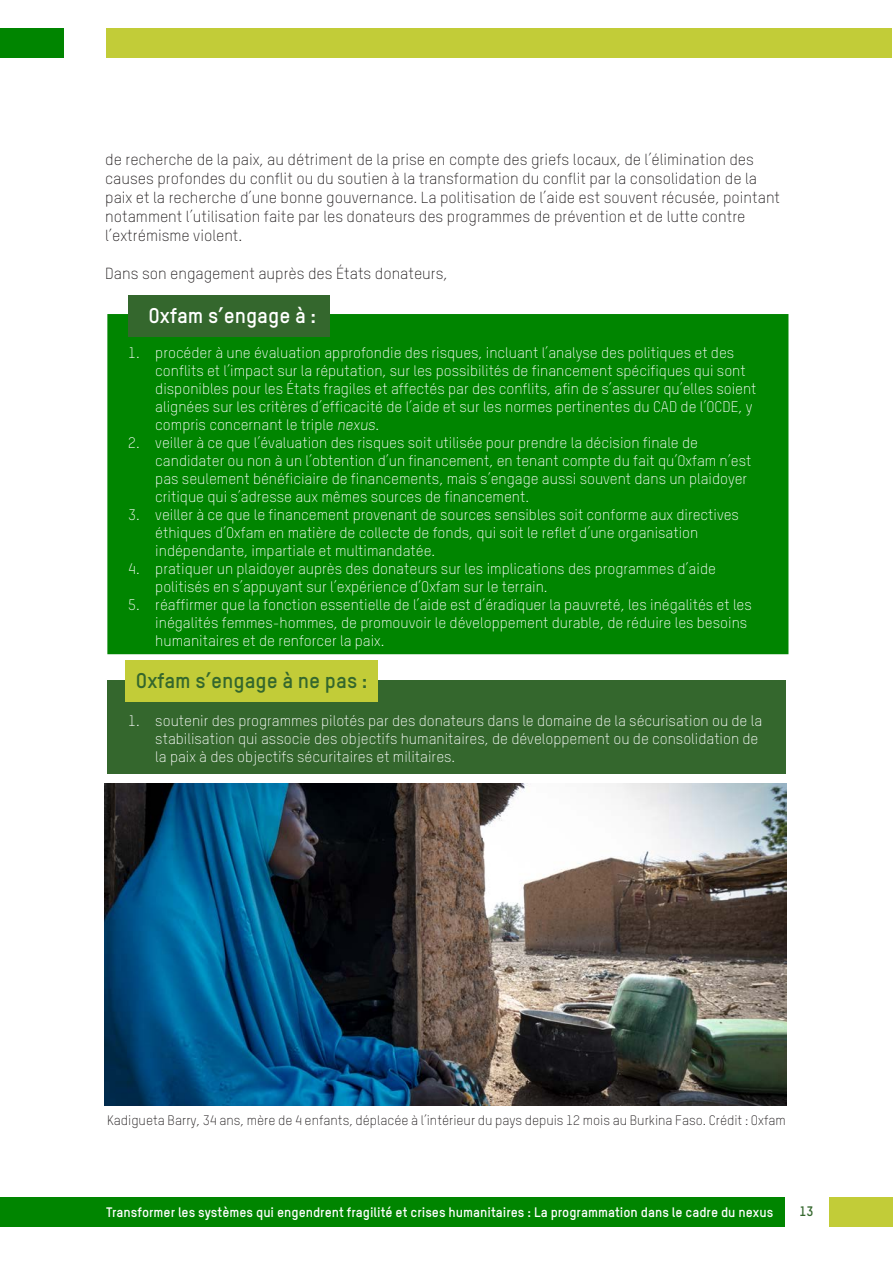
<style>
.page{position:relative;width:893px;height:1263px;background:#fff}
.page>*{position:absolute;margin:0;border:0;box-sizing:border-box;transform-origin:0 0}
.t1{font:700 21px "TSTARPRO";color:#34672d}
.t2{font:700 21px "TSTARPRO";color:#fff}
.t3{font:300 15.75px/18.9px "TSTARPRO";color:#231f20}
.t4{font:300 15px/18px "TSTARPRO";color:#fff}
.t5{font:300 13.5px "TSTARPRO";color:#231f20}
.t6{font:700 13.5px "TSTARPRO";color:#fff}
.t7{font:700 13.5px "TSTARPRO";color:#34672d}
</style>
<div class="page">
<div style="left:0;top:1197px;width:785px;height:30px;background:#008500"></div>
<div style="left:829px;top:1197px;width:64px;height:30px;background:#c2cc38"></div>
<div style="left:106px;top:28px;width:786px;height:29px;background:#c2cc38"></div>
<div style="left:0;top:28px;width:64px;height:29px;background:#008500"></div>
<div style="left:107px;top:314px;width:681px;height:340px;background:#008500"></div>
<div style="left:107px;top:680px;width:679px;height:93px;background:#34672d"></div>
<img style="left:104px;top:783px;width:683px;height:322px">
<div style="left:128px;top:296px;width:201px;height:41px;background:#34672d"></div>
<div style="left:125px;top:660px;width:252px;height:41px;background:#c2cc38"></div>
<p class="t3" style="left:105px;top:150px;width:676px">de recherche de la paix, au détriment de la prise en compte des griefs locaux, de l’élimination des causes profondes du conflit ou du soutien à la transformation du conflit par la consolidation de la paix et la recherche d’une bonne gouvernance. La politisation de l’aide est souvent récusée, pointant notamment l’utilisation faite par les donateurs des programmes de prévention et de lutte contre l’extrémisme violent.</p>
<p class="t3" style="left:105px;top:264px;width:344px">Dans son engagement auprès des États donateurs,</p>
<p class="t2" style="left:149px;top:302px;width:169px">Oxfam s’engage à :</p>
<p class="t4" style="left:155px;top:343px;width:603px;text-indent:-27px">1. procéder à une évaluation approfondie des risques, incluant l’analyse des politiques et des conflits et l’impact sur la réputation, sur les possibilités de financement spécifiques qui sont disponibles pour les États fragiles et affectés par des conflits, afin de s’assurer qu’elles soient alignées sur les critères d’efficacité de l’aide et sur les normes pertinentes du CAD de l’OCDE, y compris concernant le triple nexus.</p>
<p class="t4" style="left:155px;top:433px;width:598px;text-indent:-27px">2. veiller à ce que l’évaluation des risques soit utilisée pour prendre la décision finale de candidater ou non à un l’obtention d’un financement, en tenant compte du fait qu’Oxfam n’est pas seulement bénéficiaire de financements, mais s’engage aussi souvent dans un plaidoyer critique qui s’adresse aux mêmes sources de financement.</p>
<p class="t4" style="left:155px;top:505px;width:585px;text-indent:-27px">3. veiller à ce que le financement provenant de sources sensibles soit conforme aux directives éthiques d’Oxfam en matière de collecte de fonds, qui soit le reflet d’une organisation indépendante, impartiale et multimandatée.</p>
<p class="t4" style="left:155px;top:559px;width:562px;text-indent:-27px">4. pratiquer un plaidoyer auprès des donateurs sur les implications des programmes d’aide politisés en s’appuyant sur l’expérience d’Oxfam sur le terrain.</p>
<p class="t4" style="left:155px;top:595px;width:598px;text-indent:-27px">5. réaffirmer que la fonction essentielle de l’aide est d’éradiquer la pauvreté, les inégalités et les inégalités femmes-hommes, de promouvoir le développement durable, de réduire les besoins humanitaires et de renforcer la paix.</p>
<p class="t1" style="left:136px;top:667px;width:233px">Oxfam s’engage à ne pas :</p>
<p class="t4" style="left:155px;top:712px;width:608px;text-indent:-27px">1. soutenir des programmes pilotés par des donateurs dans le domaine de la sécurisation ou de la stabilisation qui associe des objectifs humanitaires, de développement ou de consolidation de la paix à des objectifs sécuritaires et militaires.</p>
<p class="t5" style="left:107px;top:1112px;width:680px">Kadigueta Barry, 34 ans, mère de 4 enfants, déplacée à l’intérieur du pays depuis 12 mois au Burkina Faso. Crédit : Oxfam</p>
<p class="t6" style="left:106px;top:1203px;width:668px">Transformer les systèmes qui engendrent fragilité et crises humanitaires : La programmation dans le cadre du nexus</p>
<p class="t7" style="left:799px;top:1202px;width:15px">13</p>
</div>
